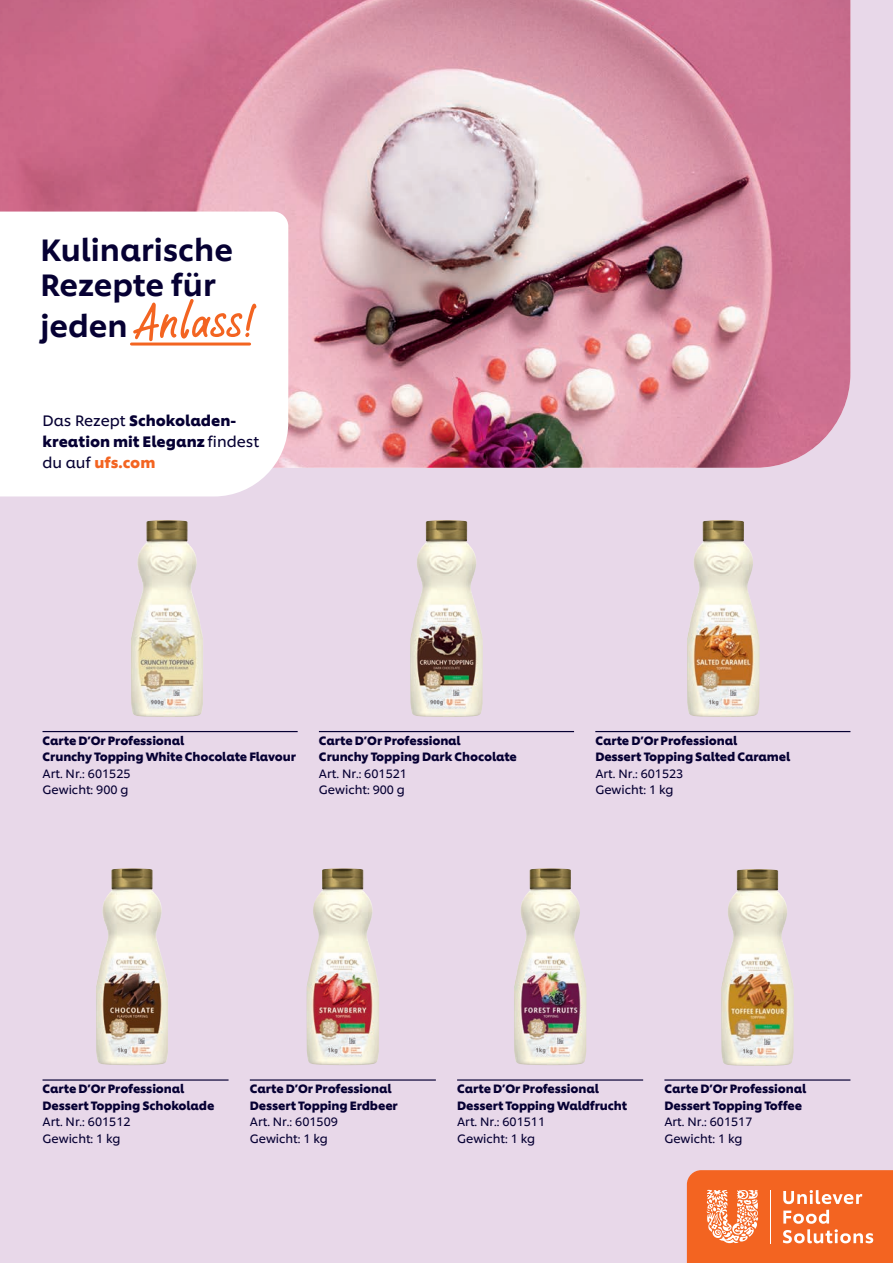
<style>
.page{position:relative;width:893px;height:1263px;background:#e8d8e9}
.page>*{position:absolute;margin:0;border:0;box-sizing:border-box;transform-origin:0 0}
.t1{font:62.4px "Chefs Hand";color:#f36421}
.t2{font:500 30.6px/35.7px "Unilever Shilling";color:#060033}
.t3{font:700 15px/21px "Unilever Shilling";color:#060033}
.t4{font:700 12px/16.5px "Unilever Shilling";letter-spacing:-.01em;color:#060033}
.t5{font:12px/16.5px "Unilever Shilling";color:#060033}
.s1{font-family:"Unilever Shilling";font-weight:500;font-size:30.6px;color:#060033}
.s2{font-weight:400}
.s3{color:#f36421}
</style>
<div class="page">
<hr style="left:43px;top:731px;width:255px;height:1px;background:#060033">
<hr style="left:319px;top:731px;width:255px;height:1px;background:#060033">
<hr style="left:595px;top:731px;width:255px;height:1px;background:#060033">
<img style="left:131px;top:520px;width:72px;height:197px">
<hr style="left:43px;top:1079px;width:186px;height:1px;background:#060033">
<hr style="left:250px;top:1079px;width:186px;height:1px;background:#060033">
<hr style="left:457px;top:1079px;width:186px;height:1px;background:#060033">
<hr style="left:664px;top:1079px;width:186px;height:1px;background:#060033">
<img style="left:96px;top:868px;width:72px;height:197px">
<img style="left:514px;top:868px;width:72px;height:197px">
<img style="left:306px;top:868px;width:73px;height:197px">
<img style="left:721px;top:869px;width:73px;height:197px">
<img style="left:687px;top:520px;width:73px;height:197px">
<img style="left:410px;top:520px;width:73px;height:197px">
<img style="left:0;top:0;width:850px;height:468px">
<div style="left:0;top:212px;width:288px;height:284px;background:#fff"></div>
<hr style="left:131px;top:342px;width:119px;height:3px;background:#f36421">
<svg style="left:687px;top:1170px;width:206px;height:93px;background:#f4773c"></svg>
<h2 class="t2" style="left:40px;top:229px;width:194px">Kulinarische<br>Rezepte für</h2>
<h1 class="t1" style="left:40px;top:289px;width:220px"><span class="s1">jeden</span> Anlass!</h1>
<p class="t3" style="left:43px;top:408px;width:218px"><span class="s2">Das Rezept</span> Schokoladen&shy;kreation mit Eleganz <span class="s2">findest du auf</span> <span class="s3">ufs.com</span></p>
<p class="t4" style="left:43px;top:731px;width:255px">Carte D’Or Professional<br>Crunchy Topping White Chocolate Flavour</p>
<p class="t5" style="left:43px;top:764px;width:90px">Art. Nr.: 601525<br>Gewicht: 900 g</p>
<p class="t4" style="left:319px;top:731px;width:200px">Carte D’Or Professional<br>Crunchy Topping Dark Chocolate</p>
<p class="t5" style="left:319px;top:764px;width:90px">Art. Nr.: 601521<br>Gewicht: 900 g</p>
<p class="t4" style="left:595px;top:731px;width:196px">Carte D’Or Professional<br>Dessert Topping Salted Caramel</p>
<p class="t5" style="left:595px;top:764px;width:90px">Art. Nr.: 601523<br>Gewicht: 1 kg</p>
<p class="t4" style="left:43px;top:1079px;width:173px">Carte D’Or Professional<br>Dessert Topping Schokolade</p>
<p class="t5" style="left:43px;top:1113px;width:90px">Art. Nr.: 601512<br>Gewicht: 1 kg</p>
<p class="t4" style="left:250px;top:1079px;width:149px">Carte D’Or Professional<br>Dessert Topping Erdbeer</p>
<p class="t5" style="left:250px;top:1113px;width:90px">Art. Nr.: 601509<br>Gewicht: 1 kg</p>
<p class="t4" style="left:457px;top:1079px;width:172px">Carte D’Or Professional<br>Dessert Topping Waldfrucht</p>
<p class="t5" style="left:457px;top:1113px;width:90px">Art. Nr.: 601511<br>Gewicht: 1 kg</p>
<p class="t4" style="left:664px;top:1079px;width:143px">Carte D’Or Professional<br>Dessert Topping Toffee</p>
<p class="t5" style="left:664px;top:1113px;width:90px">Art. Nr.: 601517<br>Gewicht: 1 kg</p>
</div>
